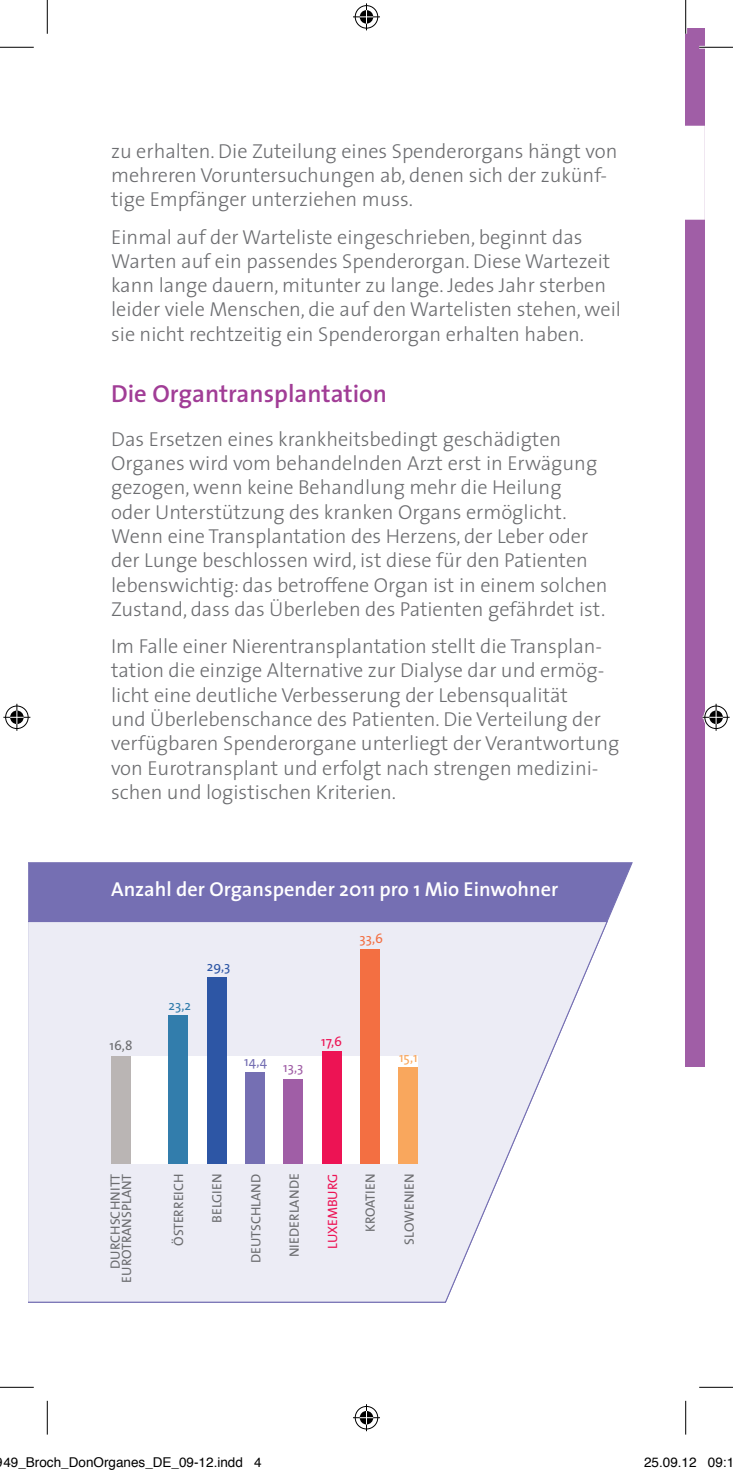
<style>
.page{position:relative;width:733px;height:1474px;background:#fff}
.page>*{position:absolute;margin:0;border:0;box-sizing:border-box;transform-origin:0 0}
.t1{font:600 24.75px "The Sans";color:#a13d96}
.t2{font:300 20.25px/24.3px "The Sans";color:#6c6d70}
.t3{font:600 20.25px "The Sans";color:#fff}
.t4{font:13.5px/11.2px "The Sans";color:#6c6d70;text-align:right}
.t5{font:13.5px "Helvetica";color:#000}
.t6{font:13.5px "The Sans";color:#ed1354}
.t7{font:13.5px "The Sans";color:#f36f42}
.t8{font:13.5px "The Sans";color:#f9a75d}
.t9{font:13.5px "The Sans";color:#a05ea6}
.t10{font:13.5px "The Sans";color:#756fb3}
.t11{font:13.5px "The Sans";color:#2d56a5}
.t12{font:13.5px "The Sans";color:#327dac}
</style>
<div class="page">
<div style="left:685px;top:28px;width:19px;height:1038px;background:#a05ea6"></div>
<div style="left:685px;top:126px;width:20px;height:94px;background:#fff"></div>
<div style="left:28px;top:862px;width:605px;height:59px;background:#756fb3"></div>
<svg style="left:28px;top:920px;width:580px;height:383px"></svg>
<div style="left:111px;top:1056px;width:306px;height:107px;background:#fff"></div>
<div style="left:398px;top:1067px;width:19px;height:96px;background:#f9a75d"></div>
<div style="left:360px;top:949px;width:19px;height:214px;background:#f36f42"></div>
<div style="left:322px;top:1051px;width:19px;height:112px;background:#ed1354"></div>
<div style="left:284px;top:1079px;width:19px;height:84px;background:#a05ea6"></div>
<div style="left:245px;top:1072px;width:19px;height:91px;background:#756fb3"></div>
<div style="left:207px;top:977px;width:19px;height:186px;background:#2d56a5"></div>
<div style="left:169px;top:1015px;width:19px;height:148px;background:#327dac"></div>
<div style="left:111px;top:1056px;width:19px;height:107px;background:#bab5b4"></div>
<hr style="left:699px;top:46px;width:33px;height:3px;background:#fff">
<hr style="left:0;top:47px;width:34px;height:1px;background:#000">
<hr style="left:699px;top:47px;width:33px;height:1px;background:#000">
<hr style="left:0;top:1386px;width:34px;height:1px;background:#000">
<hr style="left:699px;top:1386px;width:33px;height:1px;background:#000">
<hr style="left:47px;top:0;width:1px;height:34px;background:#000">
<hr style="left:47px;top:1400px;width:1px;height:34px;background:#000">
<hr style="left:685px;top:0;width:1px;height:34px;background:#000">
<hr style="left:685px;top:1400px;width:1px;height:34px;background:#000">
<svg style="left:353px;top:3px;width:27px;height:27px"></svg>
<svg style="left:353px;top:1404px;width:27px;height:26px"></svg>
<svg style="left:3px;top:703px;width:27px;height:27px"></svg>
<svg style="left:702px;top:703px;width:27px;height:27px"></svg>
<p class="t2" style="left:111px;top:138px;width:507px">zu erhalten. Die Zuteilung eines Spenderorgans hängt von mehreren Voruntersuchungen ab, denen sich der zukünf&shy;tige Empfänger unterziehen muss.</p>
<p class="t2" style="left:111px;top:224px;width:511px">Einmal auf der Warteliste eingeschrieben, beginnt das Warten auf ein passendes Spenderorgan. Diese Wartezeit kann lange dauern, mitunter zu lange. Jedes Jahr sterben leider viele Menschen, die auf den Wartelisten stehen, weil sie nicht rechtzeitig ein Spenderorgan erhalten haben.</p>
<p class="t1" style="left:111px;top:373px;width:277px">Die Organtransplantation</p>
<p class="t2" style="left:111px;top:426px;width:498px">Das Ersetzen eines krankheitsbedingt geschädigten Organes wird vom behandelnden Arzt erst in Erwägung gezogen, wenn keine Behandlung mehr die Heilung<br>oder Unterstützung des kranken Organs ermöglicht.<br>Wenn eine Transplantation des Herzens, der Leber oder der Lunge beschlossen wird, ist diese für den Patienten lebenswichtig: das betroffene Organ ist in einem solchen Zustand, dass das Überleben des Patienten gefährdet ist.</p>
<p class="t2" style="left:111px;top:633px;width:509px">Im Falle einer Nierentransplantation stellt die Transplan&shy;tation die einzige Alternative zur Dialyse dar und ermög&shy;licht eine deutliche Verbesserung der Lebensqualität<br>und Überlebenschance des Patienten. Die Verteilung der verfügbaren Spenderorgane unterliegt der Verantwortung von Eurotransplant und erfolgt nach strengen medizini&shy;schen und logistischen Kriterien.</p>
<p class="t3" style="left:111px;top:872px;width:448px">Anzahl der Organspender 2011 pro 1 Mio Einwohner</p>
<p class="t4" style="left:109px;top:1039px;width:24px">16,8</p>
<p class="t12" style="left:168px;top:994px;width:24px">23,2</p>
<p class="t11" style="left:207px;top:955px;width:25px">29,3</p>
<p class="t10" style="left:244px;top:1050px;width:25px">14,4</p>
<p class="t9" style="left:283px;top:1056px;width:22px">13,3</p>
<p class="t7" style="left:359px;top:927px;width:25px">33,6</p>
<p class="t6" style="left:321px;top:1029px;width:22px">17,6</p>
<p class="t8" style="left:399px;top:1045px;width:20px">15,1</p>
<p class="t4" style="left:109px;top:1282px;width:111px;rotate:-90deg">Durchschnitt<br>EuroTransplant</p>
<p class="t4" style="left:172px;top:1245px;width:74px;rotate:-90deg">Österreich</p>
<p class="t4" style="left:211px;top:1222px;width:51px;rotate:-90deg">Belgien</p>
<p class="t4" style="left:250px;top:1262px;width:91px;rotate:-90deg">Deutschland</p>
<p class="t4" style="left:288px;top:1257px;width:85px;rotate:-90deg">N iederlande</p>
<p class="t6" style="left:321px;top:1248px;width:77px;rotate:-90deg">Luxemburg</p>
<p class="t4" style="left:364px;top:1232px;width:60px;rotate:-90deg">Kroatien</p>
<p class="t4" style="left:403px;top:1244px;width:72px;rotate:-90deg">Slowenien</p>
<p class="t5" style="left:3px;top:1451px;width:260px">49_Broch_DonOrganes_DE_09-12.indd 4</p>
<p class="t5" style="left:643px;top:1451px;width:92px">25.09.12 09:1</p>
</div>
